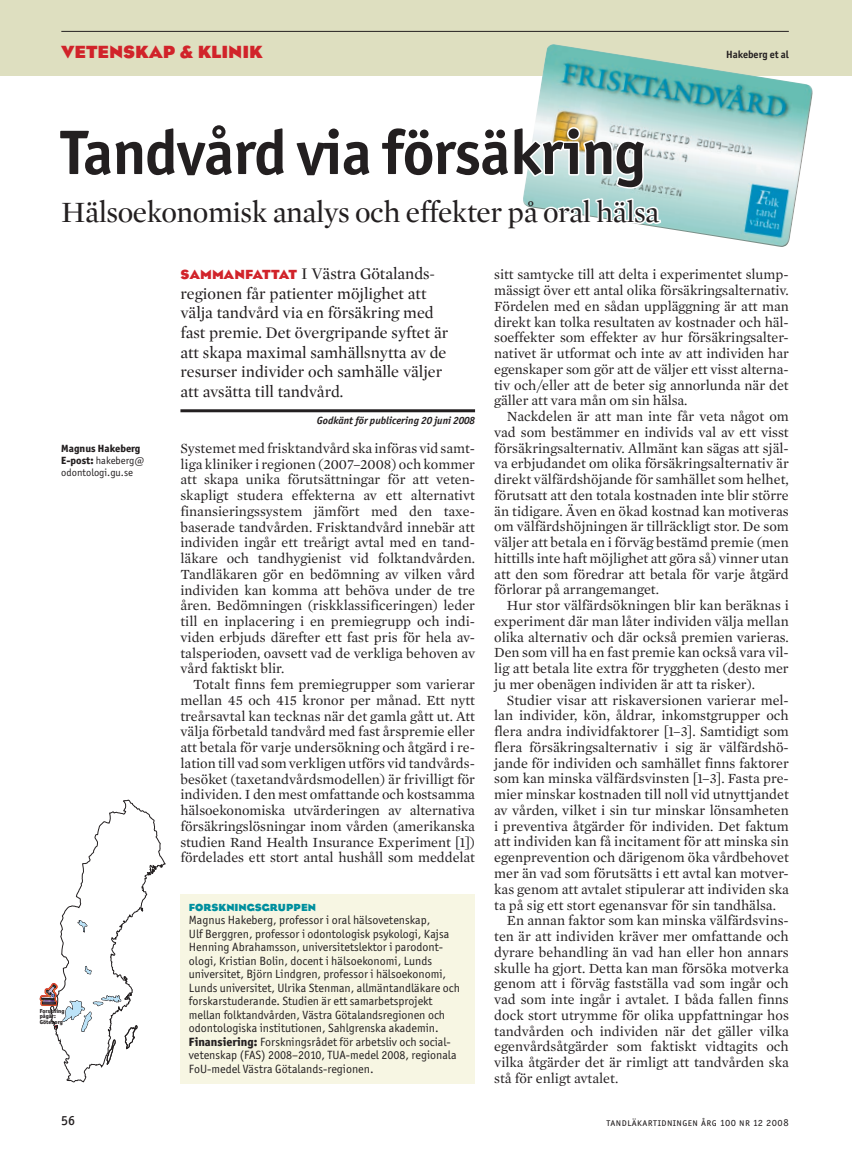
<style>
.page{position:relative;width:852px;height:1157px;background:#fff}
.page>*{position:absolute;margin:0;border:0;box-sizing:border-box;transform-origin:0 0}
.t1{font:700 63px "Officina Sans ITC Std";letter-spacing:-.015em;color:#231f20}
.t2{font:30px "Mercury TLT Display OT";letter-spacing:-.015em;color:#231f20}
.t3{font:700 18px "Eagle TLTOT";color:#d1232a}
.t4{font:16.5px/19.5px "Mercury TLT Display OT";color:#231f20}
.t5{font:14.25px "Mercury TLT Text OT";color:#231f20}
.t6{font:500 13.5px "Officina Sans ITC Std";color:#231f20}
.t7{font:12px/13.5px "Officina Sans ITC Std";color:#231f20}
.t8{font:10.5px/12px "Officina Sans ITC Std";color:#231f20}
.t9{font:10.5px "Officina Sans ITC Std";letter-spacing:.04em;color:#231f20}
.t10{font:italic 700 10.5px "Officina Sans ITC Std";color:#231f20}
.t11{font:700 10.5px "Eagle TLTOT";color:#008f9e}
.t12{font:700 10.5px "Officina Sans ITC Std";color:#231f20}
.t13{font:800 5.85px/5.8px "Officina Sans ITC Std";color:#231f20}
.s1{font-family:"Eagle TLTOT";font-weight:700;font-size:13.5px;color:#d1232a}
.s2{font-weight:800}
</style>
<div class="page">
<div style="left:0;top:0;width:852px;height:75px;background:#dedfc0"></div>
<hr style="left:61px;top:31px;width:727px;height:1px;background:#231f20">
<img style="left:522px;top:44px;width:292px;height:203px">
<svg style="left:522px;top:125px;width:140px;height:100px"></svg>
<hr style="left:180px;top:409px;width:295px;height:3px;background:#231f20">
<div style="left:180px;top:894px;width:295px;height:189px;background:#f7f6e3"></div>
<svg style="left:39px;top:800px;width:126px;height:282px"></svg>
<p class="t3" style="left:61px;top:42px;width:203px">VETENSKAP &amp; KLINIK</p>
<p class="t12" style="left:726px;top:48px;width:64px">Hakeberg et al</p>
<p class="t1" style="left:61px;top:113px;width:586px">Tandvård via försäkring</p>
<p class="t2" style="left:61px;top:195px;width:599px">Hälsoekonomisk analys och effekter på oral hälsa</p>
<p class="t4" style="left:180px;top:264px;width:269px"><span class="s1">SAMMANFATTAT</span> I Västra Götalands&shy;regionen får patienter möjlighet att välja tandvård via en försäkring med fast premie. Det övergripande syftet är att skapa maximal samhällsnytta av de resurser individer och samhälle väljer att avsätta till tandvård.</p>
<p class="t5" style="left:494px;top:266px;width:296px">sitt samtycke till att delta i experimentet slump-</p>
<p class="t5" style="left:494px;top:282px;width:296px">mässigt över ett antal olika försäkringsalternativ.</p>
<p class="t5" style="left:494px;top:298px;width:296px">Fördelen med en sådan uppläggning är att man</p>
<p class="t5" style="left:494px;top:313px;width:296px">direkt kan tolka resultaten av kostnader och häl-</p>
<p class="t5" style="left:494px;top:329px;width:296px">soeffekter som effekter av hur försäkringsalter-</p>
<p class="t5" style="left:494px;top:345px;width:296px">nativet är utformat och inte av att individen har</p>
<p class="t5" style="left:494px;top:361px;width:296px">egenskaper som gör att de väljer ett visst alterna-</p>
<p class="t5" style="left:494px;top:376px;width:296px">tiv och/eller att de beter sig annorlunda när det</p>
<p class="t5" style="left:494px;top:392px;width:195px">gäller att vara mån om sin hälsa.</p>
<p class="t5" style="left:507px;top:408px;width:283px">Nackdelen är att man inte får veta något om</p>
<p class="t5" style="left:494px;top:424px;width:296px">vad som bestämmer en individs val av ett visst</p>
<p class="t5" style="left:494px;top:439px;width:296px">försäkringsalternativ. Allmänt kan sägas att själ-</p>
<p class="t5" style="left:494px;top:455px;width:296px">va erbjudandet om olika försäkringsalternativ är</p>
<p class="t5" style="left:494px;top:471px;width:296px">direkt välfärdshöjande för samhället som helhet,</p>
<p class="t5" style="left:494px;top:487px;width:296px">förutsatt att den totala kostnaden inte blir större</p>
<p class="t5" style="left:494px;top:502px;width:296px">än tidigare. Även en ökad kostnad kan motiveras</p>
<p class="t5" style="left:494px;top:518px;width:296px">om välfärdshöjningen är tillräckligt stor. De som</p>
<p class="t5" style="left:494px;top:534px;width:296px">väljer att betala en i förväg bestämd premie (men</p>
<p class="t5" style="left:494px;top:550px;width:296px">hittills inte haft möjlighet att göra så) vinner utan</p>
<p class="t5" style="left:494px;top:565px;width:296px">att den som föredrar att betala för varje åtgärd</p>
<p class="t5" style="left:494px;top:581px;width:166px">förlorar på arrangemanget.</p>
<p class="t5" style="left:507px;top:597px;width:283px">Hur stor välfärdsökningen blir kan beräknas i</p>
<p class="t5" style="left:494px;top:613px;width:296px">experiment där man låter individen välja mellan</p>
<p class="t5" style="left:494px;top:628px;width:296px">olika alternativ och där också premien varieras.</p>
<p class="t5" style="left:494px;top:644px;width:296px">Den som vill ha en fast premie kan också vara vil-</p>
<p class="t5" style="left:494px;top:660px;width:296px">lig att betala lite extra för tryggheten (desto mer</p>
<p class="t5" style="left:494px;top:676px;width:262px">ju mer obenägen individen är att ta risker).</p>
<p class="t5" style="left:507px;top:691px;width:283px">Studier visar att riskaversionen varierar mel-</p>
<p class="t5" style="left:494px;top:707px;width:296px">lan individer, kön, åldrar, inkomstgrupper och</p>
<p class="t5" style="left:494px;top:723px;width:296px">flera andra individfaktorer [1–3]. Samtidigt som</p>
<p class="t5" style="left:494px;top:739px;width:296px">flera försäkringsalternativ i sig är välfärdshö-</p>
<p class="t5" style="left:494px;top:754px;width:296px">jande för individen och samhället finns faktorer</p>
<p class="t5" style="left:494px;top:770px;width:296px">som kan minska välfärdsvinsten [1–3]. Fasta pre-</p>
<p class="t5" style="left:494px;top:786px;width:296px">mier minskar kostnaden till noll vid utnyttjandet</p>
<p class="t5" style="left:494px;top:802px;width:296px">av vården, vilket i sin tur minskar lönsamheten</p>
<p class="t5" style="left:494px;top:817px;width:296px">i preventiva åtgärder för individen. Det faktum</p>
<p class="t5" style="left:494px;top:833px;width:296px">att individen kan få incitament för att minska sin</p>
<p class="t5" style="left:494px;top:849px;width:296px">egenprevention och därigenom öka vårdbehovet</p>
<p class="t5" style="left:494px;top:864px;width:296px">mer än vad som förutsätts i ett avtal kan motver-</p>
<p class="t5" style="left:494px;top:880px;width:296px">kas genom att avtalet stipulerar att individen ska</p>
<p class="t5" style="left:494px;top:896px;width:283px">ta på sig ett stort egenansvar för sin tandhälsa.</p>
<p class="t5" style="left:507px;top:912px;width:283px">En annan faktor som kan minska välfärdsvins-</p>
<p class="t5" style="left:494px;top:927px;width:296px">ten är att individen kräver mer omfattande och</p>
<p class="t5" style="left:494px;top:943px;width:296px">dyrare behandling än vad han eller hon annars</p>
<p class="t5" style="left:494px;top:959px;width:296px">skulle ha gjort. Detta kan man försöka motverka</p>
<p class="t5" style="left:494px;top:975px;width:296px">genom att i förväg fastställa vad som ingår och</p>
<p class="t5" style="left:494px;top:990px;width:296px">vad som inte ingår i avtalet. I båda fallen finns</p>
<p class="t5" style="left:494px;top:1006px;width:296px">dock stort utrymme för olika uppfattningar hos</p>
<p class="t5" style="left:494px;top:1022px;width:296px">tandvården och individen när det gäller vilka</p>
<p class="t5" style="left:494px;top:1038px;width:296px">egenvårdsåtgärder som faktiskt vidtagits och</p>
<p class="t5" style="left:494px;top:1053px;width:296px">vilka åtgärder det är rimligt att tandvården ska</p>
<p class="t5" style="left:494px;top:1069px;width:126px">stå för enligt avtalet.</p>
<p class="t10" style="left:317px;top:414px;width:160px">Godkänt för publicering 20 juni 2008</p>
<p class="t5" style="left:180px;top:439px;width:296px">Systemet med frisktandvård ska införas vid samt-</p>
<p class="t5" style="left:180px;top:455px;width:296px">liga kliniker i regionen (2007–2008) och kommer</p>
<p class="t5" style="left:180px;top:471px;width:296px">att skapa unika förutsättningar för att veten-</p>
<p class="t5" style="left:180px;top:487px;width:296px">skapligt studera effekterna av ett alternativt</p>
<p class="t5" style="left:180px;top:502px;width:296px">finansieringssystem jämfört med den taxe-</p>
<p class="t5" style="left:180px;top:518px;width:296px">baserade tandvården. Frisktandvård innebär att</p>
<p class="t5" style="left:180px;top:534px;width:296px">individen ingår ett treårigt avtal med en tand-</p>
<p class="t5" style="left:180px;top:550px;width:296px">läkare och tandhygienist vid folktandvården.</p>
<p class="t5" style="left:180px;top:565px;width:296px">Tandläkaren gör en bedömning av vilken vård</p>
<p class="t5" style="left:180px;top:581px;width:296px">individen kan komma att behöva under de tre</p>
<p class="t5" style="left:180px;top:597px;width:296px">åren. Bedömningen (riskklassificeringen) leder</p>
<p class="t5" style="left:180px;top:613px;width:296px">till en inplacering i en premiegrupp och indi-</p>
<p class="t5" style="left:180px;top:628px;width:296px">viden erbjuds därefter ett fast pris för hela av-</p>
<p class="t5" style="left:180px;top:644px;width:296px">talsperioden, oavsett vad de verkliga behoven av</p>
<p class="t5" style="left:180px;top:660px;width:105px">vård faktiskt blir.</p>
<p class="t5" style="left:193px;top:676px;width:283px">Totalt finns fem premiegrupper som varierar</p>
<p class="t5" style="left:180px;top:691px;width:296px">mellan 45 och 415 kronor per månad. Ett nytt</p>
<p class="t5" style="left:180px;top:707px;width:296px">treårsavtal kan tecknas när det gamla gått ut. Att</p>
<p class="t5" style="left:180px;top:723px;width:296px">välja förbetald tandvård med fast årspremie eller</p>
<p class="t5" style="left:180px;top:739px;width:296px">att betala för varje undersökning och åtgärd i re-</p>
<p class="t5" style="left:180px;top:754px;width:296px">lation till vad som verkligen utförs vid tandvårds-</p>
<p class="t5" style="left:180px;top:770px;width:296px">besöket (taxetandvårdsmodellen) är frivilligt för</p>
<p class="t5" style="left:180px;top:786px;width:296px">individen. I den mest omfattande och kostsamma</p>
<p class="t5" style="left:180px;top:802px;width:296px">hälsoekonomiska utvärderingen av alternativa</p>
<p class="t5" style="left:180px;top:817px;width:296px">försäkringslösningar inom vården (amerikanska</p>
<p class="t5" style="left:180px;top:833px;width:296px">studien Rand Health Insurance Experiment [1])</p>
<p class="t5" style="left:180px;top:849px;width:296px">fördelades ett stort antal hushåll som meddelat</p>
<p class="t8" style="left:61px;top:443px;width:84px"><span class="s2">Magnus Hakeberg e-post:</span> hakeberg@ odontologi.gu.se</p>
<p class="t11" style="left:189px;top:901px;width:128px">FORSKNINGSGRUPPEN</p>
<p class="t7" style="left:189px;top:913px;width:272px">Magnus Hakeberg, professor i oral hälsovetenskap,<br>Ulf Berggren, professor i odontologisk psykologi, Kajsa Henning Abrahamsson, universitetslektor i parodont&shy;ologi, Kristian Bolin, docent i hälsoekonomi, Lunds universitet, Björn Lindgren, professor i hälsoekonomi, Lunds universitet, Ulrika Stenman, allmäntandläkare och forskarstuderande. Studien är ett samarbetsprojekt mellan folktandvården, Västra Götalandsregionen och odontologiska institutionen, Sahlgrenska akademin. <span class="s2">finansiering:</span> Forskningsrådet för arbetsliv och social&shy;vetenskap (FAS) 2008–2010, TUA-medel 2008, regionala FoU-medel Västra Götalands-regionen.</p>
<p class="t13" style="left:40px;top:1007px;width:26px">Forskning pågår:<br>Göteborg</p>
<p class="t6" style="left:61px;top:1112px;width:15px">56</p>
<p class="t9" style="left:606px;top:1115px;width:184px">tandläkartidningen årg 100 nr 12 2008</p>
</div>
